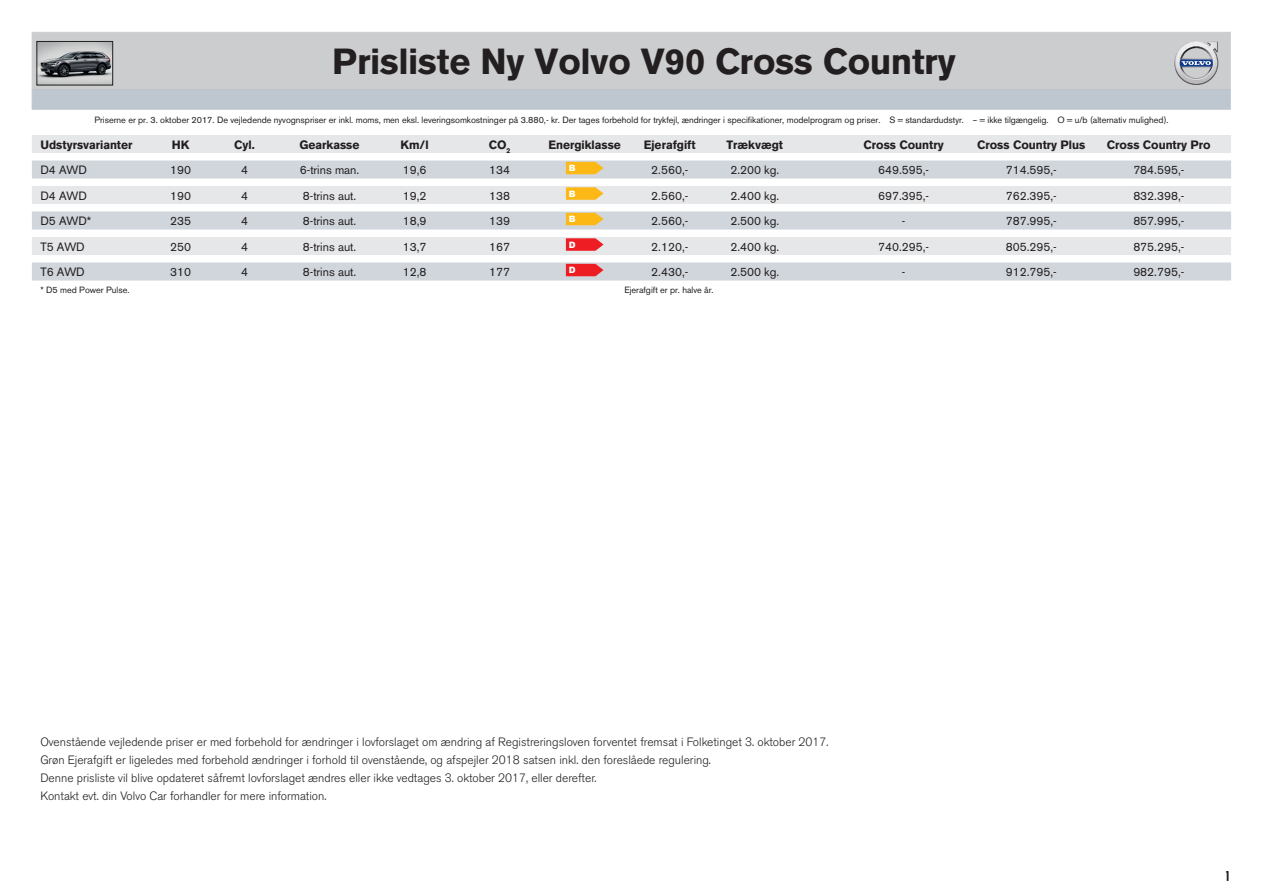
<style>
.page{position:relative;width:1263px;height:893px;background:#fff}
.page>*{position:absolute;margin:0;border:0;box-sizing:border-box;transform-origin:0 0}
.t1{font:700 36px "Volvo Sans";color:#231f20}
.t2{font:15px "Volvo Broad";color:#231f20}
.t3{font:300 12px/18px "Volvo Sans Pro";color:#231f20}
.t4{font:12px "Volvo Sans";color:#231f20}
.t5{font:700 12px "Volvo Sans";color:#231f20}
.t6{font:9px "Volvo Sans";color:#231f20}
.t7{font:900 8.85px "Arial";color:#fff}
</style>
<div class="page">
<div style="left:32px;top:32px;width:1198px;height:58px;background:#cccdcf;border:1px solid #bcbdc0"></div>
<div style="left:32px;top:90px;width:1198px;height:19px;background:#bec6cf"></div>
<svg style="left:1175px;top:41px;width:43px;height:44px"></svg>
<img style="left:39px;top:43px;width:72px;height:40px">
<div style="left:37px;top:41px;width:76px;height:44px;border:1px solid #231f20"></div>
<div style="left:32px;top:135px;width:1199px;height:18px;background:#e6e7e9"></div>
<div style="left:32px;top:161px;width:1199px;height:18px;background:#d0d6dc"></div>
<div style="left:32px;top:186px;width:1199px;height:18px;background:#e6e7e9"></div>
<div style="left:32px;top:212px;width:1199px;height:18px;background:#d0d6dc"></div>
<div style="left:32px;top:237px;width:1199px;height:18px;background:#e6e7e9"></div>
<div style="left:32px;top:263px;width:1199px;height:18px;background:#d0d6dc"></div>
<svg style="left:566px;top:162px;width:37px;height:12px"></svg>
<svg style="left:566px;top:187px;width:37px;height:13px"></svg>
<svg style="left:566px;top:213px;width:37px;height:12px"></svg>
<svg style="left:566px;top:238px;width:37px;height:13px"></svg>
<svg style="left:566px;top:264px;width:37px;height:12px"></svg>
<h1 class="t1" style="left:332px;top:40px;width:625px">Prisliste Ny Volvo V90 Cross Country</h1>
<p class="t6" style="left:94px;top:114px;width:1075px">Priserne er pr. 3. oktober 2017. De vejledende nyvognspriser er inkl. moms, men eksl. leveringsomkostninger på 3.880,- kr. Der tages forbehold for trykfejl, ændringer i specifikationer, modelprogram og priser. S = standardudstyr. – = ikke tilgængelig. O = u/b (alternativ mulighed).</p>
<p class="t5" style="left:40px;top:137px;width:94px">Udstyrsvarianter</p>
<p class="t5" style="left:172px;top:137px;width:19px">HK</p>
<p class="t5" style="left:234px;top:137px;width:22px">Cyl.</p>
<p class="t5" style="left:299px;top:137px;width:62px">Gearkasse</p>
<p class="t5" style="left:401px;top:137px;width:29px">Km/l</p>
<p class="t5" style="left:489px;top:137px;width:23px">CO<sub>2</sub></p>
<p class="t5" style="left:548px;top:137px;width:74px">Energiklasse</p>
<p class="t5" style="left:644px;top:137px;width:53px">Ejerafgift</p>
<p class="t5" style="left:726px;top:137px;width:58px">Trækvægt</p>
<p class="t5" style="left:863px;top:137px;width:82px">Cross Country</p>
<p class="t5" style="left:977px;top:137px;width:110px">Cross Country Plus</p>
<p class="t5" style="left:1107px;top:137px;width:105px">Cross Country Pro</p>
<p class="t4" style="left:40px;top:163px;width:48px">D4 AWD</p>
<p class="t4" style="left:170px;top:163px;width:22px">190</p>
<p class="t4" style="left:241px;top:163px;width:8px">4</p>
<p class="t4" style="left:300px;top:163px;width:61px">6-trins man.</p>
<p class="t4" style="left:403px;top:163px;width:25px">19,6</p>
<p class="t4" style="left:489px;top:163px;width:22px">134</p>
<p class="t7" style="left:569px;top:161px;width:8px">B</p>
<p class="t4" style="left:651px;top:163px;width:38px">2.560,-</p>
<p class="t4" style="left:730px;top:163px;width:50px">2.200 kg.</p>
<p class="t4" style="left:878px;top:163px;width:52px">649.595,-</p>
<p class="t4" style="left:1006px;top:163px;width:52px">714.595,-</p>
<p class="t4" style="left:1133px;top:163px;width:52px">784.595,-</p>
<p class="t4" style="left:40px;top:188px;width:48px">D4 AWD</p>
<p class="t4" style="left:170px;top:188px;width:22px">190</p>
<p class="t4" style="left:241px;top:188px;width:8px">4</p>
<p class="t4" style="left:303px;top:188px;width:55px">8-trins aut.</p>
<p class="t4" style="left:403px;top:188px;width:25px">19,2</p>
<p class="t4" style="left:489px;top:188px;width:22px">138</p>
<p class="t7" style="left:569px;top:187px;width:8px">B</p>
<p class="t4" style="left:651px;top:188px;width:38px">2.560,-</p>
<p class="t4" style="left:730px;top:188px;width:50px">2.400 kg.</p>
<p class="t4" style="left:878px;top:188px;width:52px">697.395,-</p>
<p class="t4" style="left:1006px;top:188px;width:52px">762.395,-</p>
<p class="t4" style="left:1133px;top:188px;width:52px">832.398,-</p>
<p class="t4" style="left:40px;top:214px;width:52px">D5 AWD*</p>
<p class="t4" style="left:170px;top:214px;width:22px">235</p>
<p class="t4" style="left:241px;top:214px;width:8px">4</p>
<p class="t4" style="left:303px;top:214px;width:55px">8-trins aut.</p>
<p class="t4" style="left:403px;top:214px;width:25px">18,9</p>
<p class="t4" style="left:489px;top:214px;width:22px">139</p>
<p class="t7" style="left:569px;top:212px;width:8px">B</p>
<p class="t4" style="left:651px;top:214px;width:38px">2.560,-</p>
<p class="t4" style="left:730px;top:214px;width:50px">2.500 kg.</p>
<p class="t4" style="left:902px;top:214px;width:5px">-</p>
<p class="t4" style="left:1006px;top:214px;width:52px">787.995,-</p>
<p class="t4" style="left:1133px;top:214px;width:52px">857.995,-</p>
<p class="t4" style="left:40px;top:239px;width:46px">T5 AWD</p>
<p class="t4" style="left:170px;top:239px;width:22px">250</p>
<p class="t4" style="left:241px;top:239px;width:8px">4</p>
<p class="t4" style="left:303px;top:239px;width:55px">8-trins aut.</p>
<p class="t4" style="left:403px;top:239px;width:25px">13,7</p>
<p class="t4" style="left:489px;top:239px;width:22px">167</p>
<p class="t7" style="left:569px;top:238px;width:8px">D</p>
<p class="t4" style="left:651px;top:239px;width:38px">2.120,-</p>
<p class="t4" style="left:730px;top:239px;width:50px">2.400 kg.</p>
<p class="t4" style="left:878px;top:239px;width:52px">740.295,-</p>
<p class="t4" style="left:1006px;top:239px;width:52px">805.295,-</p>
<p class="t4" style="left:1133px;top:239px;width:52px">875.295,-</p>
<p class="t4" style="left:40px;top:265px;width:46px">T6 AWD</p>
<p class="t4" style="left:170px;top:265px;width:22px">310</p>
<p class="t4" style="left:241px;top:265px;width:8px">4</p>
<p class="t4" style="left:303px;top:265px;width:55px">8-trins aut.</p>
<p class="t4" style="left:403px;top:265px;width:25px">12,8</p>
<p class="t4" style="left:489px;top:265px;width:22px">177</p>
<p class="t7" style="left:569px;top:263px;width:8px">D</p>
<p class="t4" style="left:651px;top:265px;width:38px">2.430,-</p>
<p class="t4" style="left:730px;top:265px;width:50px">2.500 kg.</p>
<p class="t4" style="left:902px;top:265px;width:5px">-</p>
<p class="t4" style="left:1006px;top:265px;width:52px">912.795,-</p>
<p class="t4" style="left:1133px;top:265px;width:52px">982.795,-</p>
<p class="t6" style="left:40px;top:284px;width:91px">* D5 med Power Pulse.</p>
<p class="t6" style="left:624px;top:284px;width:91px">Ejerafgift er pr. halve år.</p>
<p class="t3" style="left:40px;top:733px;width:790px">Ovenstående vejledende priser er med forbehold for ændringer i lovforslaget om ændring af Registreringsloven forventet fremsat i Folketinget 3. oktober 2017.<br>Grøn Ejerafgift er ligeledes med forbehold ændringer i forhold til ovenstående, og afspejler 2018 satsen inkl. den foreslåede regulering.<br>Denne prisliste vil blive opdateret såfremt lovforslaget ændres eller ikke vedtages 3. oktober 2017, eller derefter.<br>Kontakt evt. din Volvo Car forhandler for mere information.</p>
<p class="t2" style="left:1226px;top:869px;width:5px">1</p>
</div>
